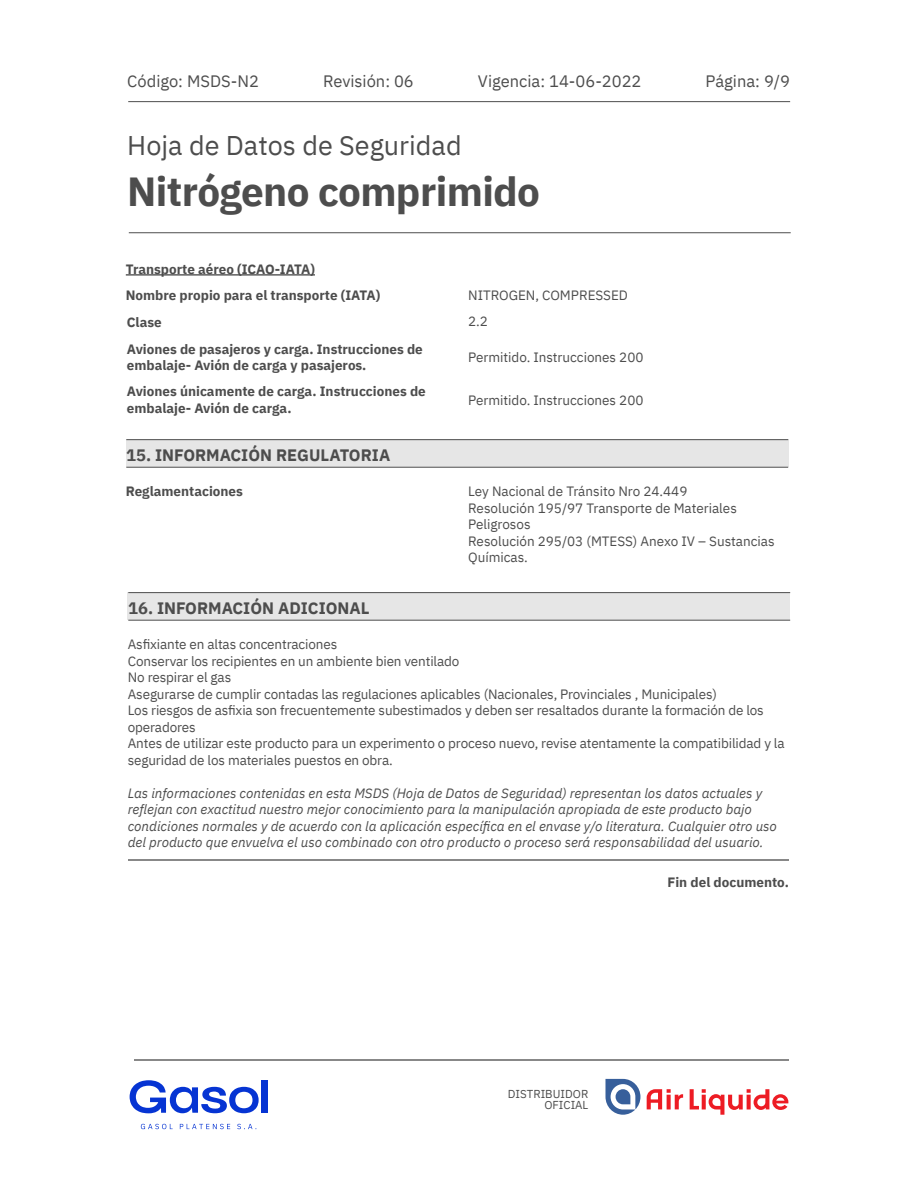
<style>
.page{position:relative;width:918px;height:1188px;background:#fff}
.page>*{position:absolute;margin:0;border:0;box-sizing:border-box;transform-origin:0 0}
.t1{font:700 40.5px "IBM Plex Sans";letter-spacing:-.015em;color:#4d4d4d}
.t2{font:27px "IBM Plex Sans";color:#4d4d4d}
.t3{font:16.5px "IBM Plex Sans";color:#4d4d4d}
.t4{font:700 16.5px "IBM Plex Sans";color:#4d4d4d}
.t5{font:13.5px/16.5px "IBM Plex Sans";letter-spacing:-.01em;color:#4d4d4d}
.t6{font:italic 13.5px/16.5px "IBM Plex Sans";color:#4d4d4d}
.t7{font:700 13.5px/26.5px "IBM Plex Sans";color:#4d4d4d}
.t8{font:11.55px/11.9px "IBM Plex Sans";color:#4d4d4d;text-align:right}
</style>
<div class="page">
<hr style="left:128px;top:101px;width:662px;height:1px;background:#4d4d4d">
<hr style="left:129px;top:232px;width:662px;height:1px;background:#4d4d4d">
<div style="left:126px;top:440px;width:662px;height:27px;background:#e6e6e6"></div>
<hr style="left:126px;top:439px;width:662px;height:1px;background:#4d4d4d">
<hr style="left:126px;top:467px;width:662px;height:1px;background:#4d4d4d">
<hr style="left:134px;top:1060px;width:654px;height:1px;background:#888">
<svg style="left:647px;top:1089px;width:36px;height:20px"></svg>
<svg style="left:690px;top:1089px;width:98px;height:26px"></svg>
<svg style="left:605px;top:1079px;width:35px;height:36px"></svg>
<div style="left:262px;top:1080px;width:6px;height:33px;background:#0634d3"></div>
<svg style="left:130px;top:1080px;width:129px;height:33px"></svg>
<svg style="left:141px;top:1124px;width:32px;height:5px"></svg>
<svg style="left:180px;top:1124px;width:50px;height:5px"></svg>
<svg style="left:237px;top:1124px;width:19px;height:5px"></svg>
<div style="left:128px;top:593px;width:662px;height:27px;background:#e6e6e6"></div>
<hr style="left:128px;top:592px;width:662px;height:1px;background:#4d4d4d">
<hr style="left:128px;top:620px;width:662px;height:1px;background:#4d4d4d">
<hr style="left:128px;top:859px;width:660px;height:1px;background:#888">
<hr style="left:126px;top:274px;width:189px;height:2px;background:#4d4d4d">
<p class="t3" style="left:127px;top:69px;width:133px">Código: MSDS-N2</p>
<p class="t3" style="left:323px;top:69px;width:92px">Revisión: 06</p>
<p class="t3" style="left:478px;top:69px;width:165px">Vigencia: 14-06-2022</p>
<p class="t3" style="left:706px;top:69px;width:86px">Página: 9/9</p>
<h2 class="t2" style="left:127px;top:124px;width:336px">Hoja de Datos de Seguridad</h2>
<h1 class="t1" style="left:127px;top:159px;width:414px">Nitrógeno comprimido</h1>
<p class="t7" style="left:126px;top:255px;width:299px">Transporte aéreo (ICAO-IATA)<br>Nombre propio para el transporte (IATA)<br>Clase<br>Aviones de pasajeros y carga. Instrucciones de</p>
<p class="t7" style="left:127px;top:350px;width:300px">embalaje- Avión de carga y pasajeros.<br>Aviones únicamente de carga. Instrucciones de</p>
<p class="t7" style="left:127px;top:393px;width:166px">embalaje- Avión de carga.</p>
<p class="t4" style="left:126px;top:442px;width:266px">15. INFORMACIÓN REGULATORIA</p>
<p class="t7" style="left:126px;top:477px;width:119px">Reglamentaciones</p>
<p class="t5" style="left:468px;top:281px;width:161px;line-height:26px">NITROGEN, COMPRESSED<br>2.2</p>
<p class="t5" style="left:468px;top:348px;width:177px">Permitido. Instrucciones 200</p>
<p class="t5" style="left:468px;top:391px;width:177px">Permitido. Instrucciones 200</p>
<p class="t5" style="left:468px;top:482px;width:308px">Ley Nacional de Tránsito Nro 24.449<br>Resolución 195/97 Transporte de Materiales<br>Peligrosos<br>Resolución 295/03 (MTESS) Anexo IV – Sustancias<br>Químicas.</p>
<p class="t4" style="left:128px;top:595px;width:243px">16. INFORMACIÓN ADICIONAL</p>
<p class="t5" style="left:128px;top:635px;width:658px">Asfixiante en altas concentraciones<br>Conservar los recipientes en un ambiente bien ventilado<br>No respirar el gas<br>Asegurarse de cumplir contadas las regulaciones aplicables (Nacionales, Provinciales , Municipales)<br>Los riesgos de asfixia son frecuentemente subestimados y deben ser resaltados durante la formación de los operadores<br>Antes de utilizar este producto para un experimento o proceso nuevo, revise atentamente la compatibilidad y la seguridad de los materiales puestos en obra.</p>
<p class="t6" style="left:128px;top:783px;width:651px">Las informaciones contenidas en esta MSDS (Hoja de Datos de Seguridad) representan los datos actuales y reflejan con exactitud nuestro mejor conocimiento para la manipulación apropiada de este producto bajo condiciones normales y de acuerdo con la aplicación específica en el envase y/o literatura. Cualquier otro uso del producto que envuelva el uso combinado con otro producto o proceso será responsabilidad del usuario.</p>
<p class="t7" style="left:668px;top:868px;width:123px">Fin del documento.</p>
<p class="t8" style="left:508px;top:1087px;width:82px">DISTRIBUIDOR<br>OFICIAL</p>
</div>
